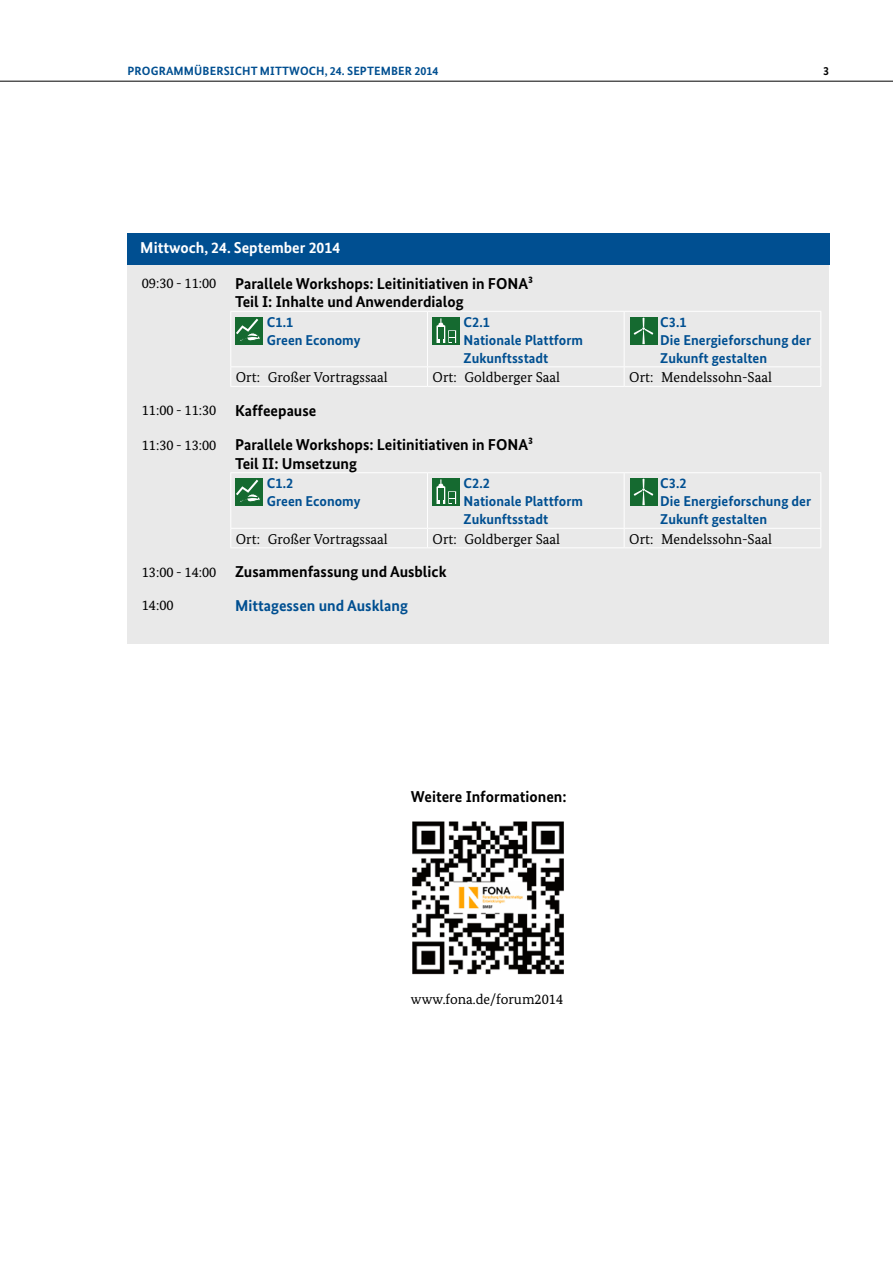
<style>
.page{position:relative;width:893px;height:1263px;background:#fff}
.page>*{position:absolute;margin:0;border:0;box-sizing:border-box;transform-origin:0 0}
.H4_s{font:700 15.75px "Bundes Sans";color:#000}
.H4_w{font:700 15.75px "Bundes Sans";color:#fff}
.H4_s-2{font:700 15.75px "Bundes Sans";color:#004f91}
.H5{font:700 14.25px/18px "Bundes Sans";color:#004f91}
.P_Ort{font:14.25px "Bundes Serif";color:#000}
.Fließtext{font:14.25px "Bundes Serif";color:#000}
.t1{font:700 12px "Bundes Sans";letter-spacing:.01em;color:#004f91}
.t2{font:700 12px "Bundes Sans";color:#000}
</style>
<div class="page">
<hr style="left:0;top:81px;width:893px;height:1px;background:#000">
<div style="left:127px;top:233px;width:702px;height:411px;background:#e9e9e9"></div>
<hr style="left:230px;top:311px;width:197px;height:1px;background:#fff">
<hr style="left:230px;top:312px;width:1px;height:54px;background:#fff">
<hr style="left:427px;top:311px;width:197px;height:1px;background:#fff">
<hr style="left:427px;top:312px;width:1px;height:54px;background:#fff">
<hr style="left:624px;top:311px;width:197px;height:1px;background:#fff">
<hr style="left:624px;top:312px;width:1px;height:54px;background:#fff">
<hr style="left:820px;top:312px;width:1px;height:54px;background:#fff">
<hr style="left:230px;top:366px;width:197px;height:1px;background:#fff">
<hr style="left:427px;top:366px;width:197px;height:1px;background:#fff">
<hr style="left:624px;top:366px;width:197px;height:1px;background:#fff">
<svg style="left:820px;top:367px;width:1px;height:19px"></svg>
<hr style="left:624px;top:386px;width:197px;height:1px;background:#fff">
<svg style="left:230px;top:367px;width:1px;height:19px"></svg>
<svg style="left:427px;top:367px;width:1px;height:19px"></svg>
<svg style="left:624px;top:367px;width:1px;height:19px"></svg>
<hr style="left:230px;top:386px;width:197px;height:1px;background:#fff">
<hr style="left:427px;top:386px;width:197px;height:1px;background:#fff">
<hr style="left:230px;top:472px;width:197px;height:1px;background:#fff">
<hr style="left:230px;top:473px;width:1px;height:55px;background:#fff">
<hr style="left:427px;top:472px;width:197px;height:1px;background:#fff">
<hr style="left:427px;top:473px;width:1px;height:55px;background:#fff">
<hr style="left:624px;top:472px;width:197px;height:1px;background:#fff">
<hr style="left:624px;top:473px;width:1px;height:55px;background:#fff">
<hr style="left:820px;top:473px;width:1px;height:55px;background:#fff">
<hr style="left:230px;top:528px;width:197px;height:1px;background:#fff">
<hr style="left:427px;top:528px;width:197px;height:1px;background:#fff">
<hr style="left:624px;top:528px;width:197px;height:1px;background:#fff">
<svg style="left:820px;top:529px;width:1px;height:18px"></svg>
<hr style="left:624px;top:547px;width:197px;height:1px;background:#fff">
<svg style="left:230px;top:529px;width:1px;height:18px"></svg>
<svg style="left:427px;top:529px;width:1px;height:18px"></svg>
<svg style="left:624px;top:529px;width:1px;height:18px"></svg>
<hr style="left:230px;top:547px;width:197px;height:1px;background:#fff">
<hr style="left:427px;top:547px;width:197px;height:1px;background:#fff">
<div style="left:128px;top:233px;width:702px;height:31px;background:#004f91"></div>
<div style="left:235px;top:317px;width:27px;height:28px;background:#156a30"></div>
<svg style="left:236px;top:318px;width:24px;height:23px"></svg>
<div style="left:235px;top:478px;width:27px;height:28px;background:#156a30"></div>
<svg style="left:236px;top:479px;width:24px;height:23px"></svg>
<div style="left:432px;top:317px;width:28px;height:28px;background:#156a30"></div>
<div style="left:448px;top:330px;width:8px;height:13px;background:#fff"></div>
<svg style="left:436px;top:318px;width:19px;height:25px"></svg>
<div style="left:432px;top:478px;width:28px;height:28px;background:#156a30"></div>
<div style="left:448px;top:491px;width:8px;height:13px;background:#fff"></div>
<svg style="left:436px;top:479px;width:19px;height:25px"></svg>
<div style="left:630px;top:317px;width:27px;height:28px;background:#156a30"></div>
<svg style="left:633px;top:317px;width:21px;height:27px"></svg>
<div style="left:630px;top:478px;width:27px;height:28px;background:#156a30"></div>
<svg style="left:633px;top:478px;width:21px;height:27px"></svg>
<img style="left:412px;top:821px;width:152px;height:154px">
<p class="t1" style="left:128px;top:64px;width:312px">PROGRAMMÜBERSICHT MITTWOCH, 24. SEPTEMBER 2014</p>
<p class="t2" style="left:823px;top:64px;width:7px">3</p>
<h4 class="H4_w" style="left:140px;top:238px;width:201px">Mittwoch, 24. September 2014</h4>
<p class="P_Ort" style="left:142px;top:275px;width:76px">09:30 - 11:00</p>
<p class="H4_s" style="left:235px;top:274px;width:300px">Parallele Workshops: Leitinitiativen in FONA³</p>
<p class="H4_s" style="left:235px;top:292px;width:230px">Teil I: Inhalte und Anwenderdialog</p>
<p class="H5" style="left:267px;top:313px;width:95px">C1.1<br>Green Economy</p>
<p class="H5" style="left:464px;top:313px;width:121px">C2.1<br>Nationale Plattform<br>Zukunftsstadt</p>
<p class="H5" style="left:660px;top:313px;width:152px">C3.1<br>Die Energieforschung der<br>Zukunft gestalten</p>
<p class="P_Ort" style="left:236px;top:369px;width:153px">Ort: Großer Vortragssaal</p>
<p class="P_Ort" style="left:433px;top:369px;width:129px">Ort: Goldberger Saal</p>
<p class="P_Ort" style="left:629px;top:369px;width:144px">Ort: Mendelssohn-Saal</p>
<p class="P_Ort" style="left:142px;top:401px;width:76px">11:00 - 11:30</p>
<p class="H4_s" style="left:235px;top:401px;width:83px">Kaffeepause</p>
<p class="P_Ort" style="left:142px;top:436px;width:76px">11:30 - 13:00</p>
<p class="H4_s" style="left:235px;top:435px;width:300px">Parallele Workshops: Leitinitiativen in FONA³</p>
<p class="H4_s" style="left:235px;top:453px;width:123px">Teil II: Umsetzung</p>
<p class="H5" style="left:267px;top:474px;width:95px">C1.2<br>Green Economy</p>
<p class="H5" style="left:464px;top:474px;width:121px">C2.2<br>Nationale Plattform<br>Zukunftsstadt</p>
<p class="H5" style="left:660px;top:474px;width:152px">C3.2<br>Die Energieforschung der<br>Zukunft gestalten</p>
<p class="P_Ort" style="left:236px;top:530px;width:153px">Ort: Großer Vortragssaal</p>
<p class="P_Ort" style="left:433px;top:530px;width:129px">Ort: Goldberger Saal</p>
<p class="P_Ort" style="left:629px;top:530px;width:144px">Ort: Mendelssohn-Saal</p>
<p class="P_Ort" style="left:142px;top:563px;width:76px">13:00 - 14:00</p>
<p class="H4_s" style="left:235px;top:562px;width:213px">Zusammenfassung und Ausblick</p>
<p class="P_Ort" style="left:142px;top:596px;width:33px">14:00</p>
<p class="H4_s-2" style="left:235px;top:595px;width:174px">Mittagessen und Ausklang</p>
<p class="H4_s" style="left:411px;top:787px;width:157px">Weitere Informationen:</p>
<p class="Fließtext" style="left:411px;top:991px;width:154px">www.fona.de/forum2014</p>
</div>
